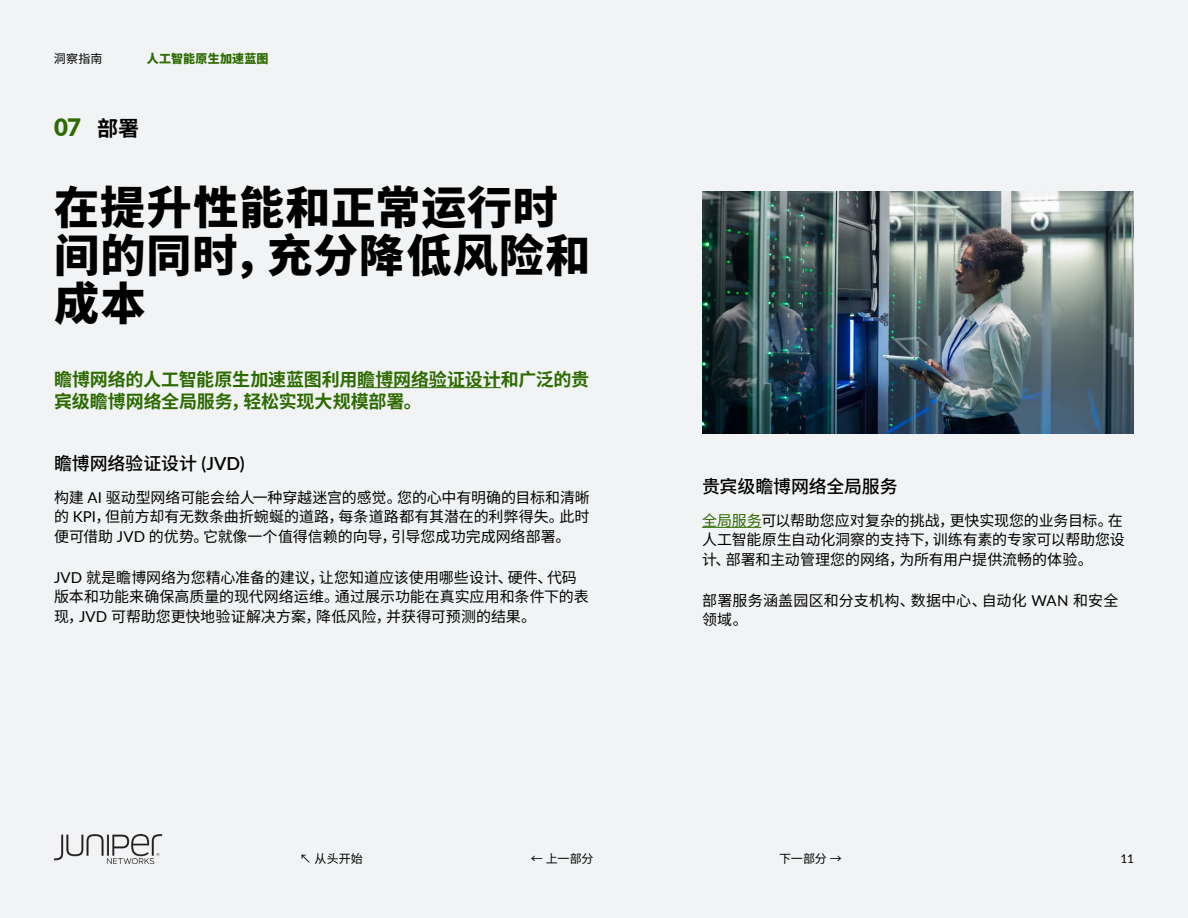
<style>
.page{position:relative;width:1188px;height:918px;background:#f1f3f4}
.page>*{position:absolute;margin:0;border:0;box-sizing:border-box;transform-origin:0 0}
.t1{font:800 45px/48px "Source Han Sans CN";letter-spacing:.025em;color:#000}
.t2{font:900 24px "Lato";color:#2d6a00}
.t3{font:700 18px/22.5px "Source Han Sans CN";letter-spacing:-.01em;color:#2d6a00}
.t4{font:500 18px "Source Han Sans CN";letter-spacing:-.01em;color:#000}
.t5{font:15px/19.5px "Source Han Sans CN";letter-spacing:-.005em;color:#000}
.t6{font:12px "Source Han Sans CN";letter-spacing:.005em;color:#000}
.t7{font:800 12px "Source Han Sans CN";letter-spacing:.015em;color:#2d6a00}
.t8{font:12px "Lato";color:#000}
.s1{font-family:"Source Han Sans CN";font-weight:700;font-size:21px;color:#000}
.s2{font-family:"Lato";font-weight:600}
.s3{font-family:"Lato"}
.s4{color:#2d6a00}
</style>
<div class="page">
<img style="left:54px;top:835px;width:109px;height:29px">
<hr style="left:357px;top:387px;width:144px;height:1px;background:#2d6a00">
<hr style="left:702px;top:527px;width:59px;height:1px;background:#2d6a00">
<img style="left:702px;top:191px;width:432px;height:242px">
<p class="t6" style="left:54px;top:52px;width:50px">洞察指南</p>
<p class="t7" style="left:147px;top:52px;width:123px">人工智能原生加速蓝图</p>
<h2 class="t2" style="left:54px;top:109px;width:87px">07 <span class="s1">部署</span></h2>
<h1 class="t1" style="left:54px;top:185px;width:538px">在提升性能和正常运行时间的同时，充分降低风险和成本</h1>
<p class="t3" style="left:54px;top:368px;width:537px">瞻博网络的人工智能原生加速蓝图利用瞻博网络验证设计和广泛的贵宾级瞻博网络全局服务，轻松实现大规模部署。</p>
<p class="t4" style="left:54px;top:453px;width:192px">瞻博网络验证设计 <span class="s2">(JVD)</span></p>
<p class="t5" style="left:54px;top:488px;width:537px;text-align:justify">构建 <span class="s3">AI</span> 驱动型网络可能会给人一种穿越迷宫的感觉。您的心中有明确的目标和清晰的 <span class="s3">KPI</span>，但前方却有无数条曲折蜿蜒的道路，每条道路都有其潜在的利弊得失。此时便可借助 <span class="s3">JVD</span> 的优势。它就像一个值得信赖的向导，引导您成功完成网络部署。</p>
<p class="t5" style="left:54px;top:568px;width:536px"><span class="s3">JVD</span> 就是瞻博网络为您精心准备的建议，让您知道应该使用哪些设计、硬件、代码版本和功能来确保高质量的现代网络运维。通过展示功能在真实应用和条件下的表现，<span class="s3">JVD</span> 可帮助您更快地验证解决方案，降低风险，并获得可预测的结果。</p>
<p class="t4" style="left:702px;top:476px;width:197px">贵宾级瞻博网络全局服务</p>
<p class="t5" style="left:702px;top:511px;width:424px"><span class="s4">全局服务</span>可以帮助您应对复杂的挑战，更快实现您的业务目标。在人工智能原生自动化洞察的支持下，训练有素的专家可以帮助您设计、部署和主动管理您的网络，为所有用户提供流畅的体验。</p>
<p class="t5" style="left:702px;top:591px;width:418px">部署服务涵盖园区和分支机构、数据中心、自动化 <span class="s3">WAN</span> 和安全领域。</p>
<p class="t6" style="left:299px;top:852px;width:65px">↖ 从头开始</p>
<p class="t6" style="left:531px;top:852px;width:64px">← 上一部分</p>
<p class="t6" style="left:779px;top:852px;width:64px">下一部分 →</p>
<p class="t8" style="left:1120px;top:850px;width:15px">11</p>
</div>
